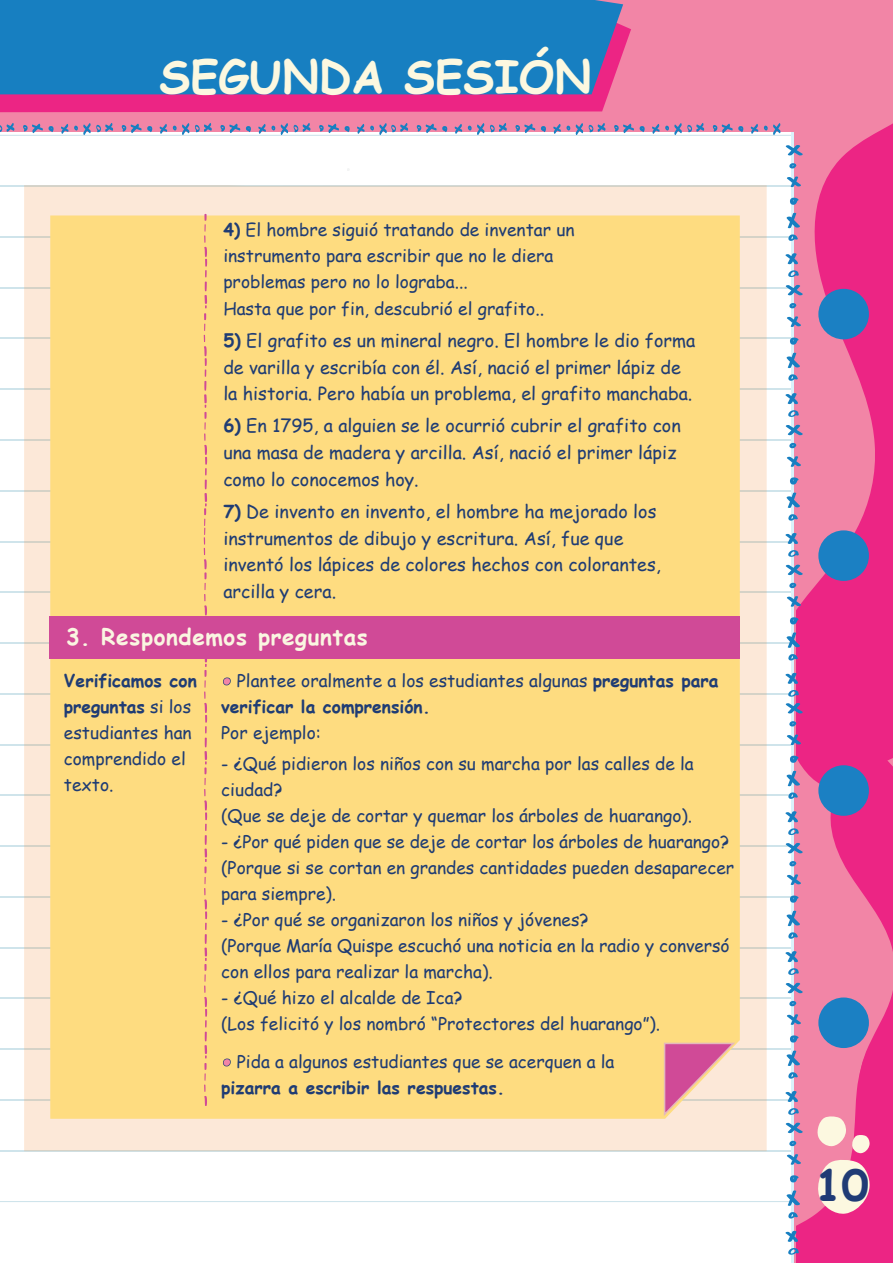
<style>
.page{position:relative;width:893px;height:1263px;background:#fff}
.page>*{position:absolute;margin:0;border:0;box-sizing:border-box;transform-origin:0 0}
.t1{font:700 45px "Comic Sans MS";color:#fcf8e0}
.t2{font:700 42.3px "Comic Sans MS";color:#203b75;scale:1.04 1}
.t3{font:700 22.5px "Comic Sans MS";letter-spacing:.025em;color:#faf6e1}
.t4{font:18px/26.7px "Comic Sans MS";color:#1f3c74}
.t5{font:17.4px/26px "Comic Sans MS";color:#1f3c74}
.t6{font:700 17.4px "Comic Sans MS";color:#1f3c74}
.s1{font-weight:700}
.s2{font-size:18px}
</style>
<div class="page">
<hr style="left:0;top:135px;width:893px;height:1px;background:#0f769e">
<hr style="left:0;top:1201px;width:893px;height:1px;background:#0f769e">
<hr style="left:0;top:1150px;width:893px;height:1px;background:#0f769e">
<hr style="left:0;top:1099px;width:893px;height:1px;background:#0f769e">
<hr style="left:0;top:1049px;width:893px;height:1px;background:#0f769e">
<hr style="left:0;top:998px;width:893px;height:1px;background:#0f769e">
<hr style="left:0;top:947px;width:893px;height:1px;background:#0f769e">
<hr style="left:0;top:896px;width:893px;height:1px;background:#0f769e">
<hr style="left:0;top:845px;width:893px;height:2px;background:#0f769e">
<hr style="left:0;top:795px;width:893px;height:1px;background:#0f769e">
<hr style="left:0;top:744px;width:893px;height:1px;background:#0f769e">
<hr style="left:0;top:693px;width:893px;height:1px;background:#0f769e">
<hr style="left:0;top:642px;width:893px;height:2px;background:#0f769e">
<hr style="left:0;top:592px;width:893px;height:1px;background:#0f769e">
<hr style="left:0;top:541px;width:893px;height:1px;background:#0f769e">
<hr style="left:0;top:490px;width:893px;height:1px;background:#0f769e">
<hr style="left:0;top:439px;width:893px;height:1px;background:#0f769e">
<hr style="left:0;top:389px;width:893px;height:1px;background:#0f769e">
<hr style="left:0;top:338px;width:893px;height:1px;background:#0f769e">
<hr style="left:0;top:287px;width:893px;height:1px;background:#0f769e">
<hr style="left:0;top:236px;width:893px;height:1px;background:#0f769e">
<hr style="left:0;top:186px;width:893px;height:1px;background:#0f769e">
<svg style="left:791px;top:132px;width:6px;height:1131px"></svg>
<div style="left:795px;top:0;width:98px;height:1262px;background:#f285a6"></div>
<div style="left:0;top:0;width:797px;height:132px;background:#f285a6"></div>
<svg style="left:713px;top:124px;width:30px;height:9px"></svg>
<svg style="left:751px;top:124px;width:7px;height:10px"></svg>
<svg style="left:764px;top:123px;width:16px;height:12px"></svg>
<svg style="left:589px;top:123px;width:16px;height:9px"></svg>
<svg style="left:614px;top:124px;width:20px;height:9px"></svg>
<svg style="left:640px;top:126px;width:5px;height:6px"></svg>
<svg style="left:652px;top:123px;width:52px;height:12px"></svg>
<svg style="left:490px;top:123px;width:17px;height:9px"></svg>
<svg style="left:515px;top:124px;width:20px;height:9px"></svg>
<svg style="left:541px;top:126px;width:5px;height:6px"></svg>
<svg style="left:553px;top:124px;width:17px;height:10px"></svg>
<svg style="left:576px;top:123px;width:7px;height:12px"></svg>
<svg style="left:417px;top:124px;width:30px;height:9px"></svg>
<svg style="left:455px;top:124px;width:7px;height:10px"></svg>
<svg style="left:468px;top:123px;width:16px;height:12px"></svg>
<svg style="left:294px;top:123px;width:16px;height:9px"></svg>
<svg style="left:319px;top:124px;width:20px;height:9px"></svg>
<svg style="left:345px;top:126px;width:5px;height:6px"></svg>
<svg style="left:357px;top:123px;width:51px;height:12px"></svg>
<svg style="left:195px;top:123px;width:17px;height:9px"></svg>
<svg style="left:220px;top:124px;width:20px;height:9px"></svg>
<svg style="left:246px;top:126px;width:5px;height:6px"></svg>
<svg style="left:258px;top:124px;width:17px;height:10px"></svg>
<svg style="left:281px;top:123px;width:7px;height:12px"></svg>
<svg style="left:122px;top:124px;width:30px;height:9px"></svg>
<svg style="left:160px;top:124px;width:7px;height:10px"></svg>
<svg style="left:173px;top:123px;width:16px;height:12px"></svg>
<svg style="left:0;top:123px;width:14px;height:9px"></svg>
<svg style="left:23px;top:124px;width:20px;height:9px"></svg>
<svg style="left:49px;top:126px;width:5px;height:6px"></svg>
<svg style="left:61px;top:123px;width:52px;height:12px"></svg>
<svg style="left:796px;top:123px;width:97px;height:611px;fill:#ec2584"></svg>
<svg style="left:788px;top:270px;width:11px;height:7px"></svg>
<svg style="left:785px;top:253px;width:13px;height:11px"></svg>
<svg style="left:788px;top:234px;width:10px;height:7px"></svg>
<svg style="left:786px;top:213px;width:14px;height:15px"></svg>
<svg style="left:790px;top:197px;width:8px;height:8px"></svg>
<svg style="left:787px;top:176px;width:14px;height:11px"></svg>
<svg style="left:789px;top:163px;width:7px;height:6px"></svg>
<svg style="left:786px;top:145px;width:17px;height:10px"></svg>
<svg style="left:788px;top:410px;width:11px;height:7px"></svg>
<svg style="left:785px;top:393px;width:13px;height:11px"></svg>
<svg style="left:788px;top:374px;width:10px;height:7px"></svg>
<svg style="left:786px;top:353px;width:14px;height:15px"></svg>
<svg style="left:790px;top:337px;width:8px;height:8px"></svg>
<svg style="left:787px;top:316px;width:14px;height:11px"></svg>
<svg style="left:789px;top:303px;width:7px;height:5px"></svg>
<svg style="left:786px;top:285px;width:17px;height:10px"></svg>
<svg style="left:788px;top:550px;width:11px;height:7px"></svg>
<svg style="left:785px;top:533px;width:13px;height:11px"></svg>
<svg style="left:788px;top:514px;width:10px;height:7px"></svg>
<svg style="left:786px;top:492px;width:14px;height:16px"></svg>
<svg style="left:790px;top:477px;width:8px;height:8px"></svg>
<svg style="left:787px;top:456px;width:14px;height:11px"></svg>
<svg style="left:789px;top:443px;width:7px;height:5px"></svg>
<svg style="left:786px;top:425px;width:17px;height:10px"></svg>
<svg style="left:788px;top:690px;width:11px;height:7px"></svg>
<svg style="left:785px;top:673px;width:13px;height:11px"></svg>
<svg style="left:788px;top:654px;width:10px;height:6px"></svg>
<svg style="left:786px;top:632px;width:14px;height:16px"></svg>
<svg style="left:790px;top:617px;width:8px;height:7px"></svg>
<svg style="left:787px;top:596px;width:14px;height:11px"></svg>
<svg style="left:789px;top:583px;width:7px;height:5px"></svg>
<svg style="left:786px;top:565px;width:17px;height:10px"></svg>
<svg style="left:789px;top:721px;width:7px;height:6px"></svg>
<svg style="left:786px;top:703px;width:17px;height:10px"></svg>
<div style="left:818px;top:530px;width:51px;height:51px;background:#1b80c3;border-radius:50%"></div>
<div style="left:818px;top:289px;width:51px;height:50px;background:#1b80c3;border-radius:50%"></div>
<svg style="left:0;top:25px;width:631px;height:87px;background:#e82e88"></svg>
<div style="left:0;top:0;width:623px;height:94px;background:#177fc1"></div>
<svg style="left:785px;top:734px;width:108px;height:528px"></svg>
<div style="left:24px;top:185px;width:743px;height:966px;background:#fce8d8"></div>
<div style="left:50px;top:215px;width:690px;height:904px;background:#fedc80"></div>
<svg style="left:662px;top:1042px;width:75px;height:74px;background:#e7a3b4"></svg>
<div style="left:50px;top:616px;width:690px;height:43px;background:#d04a97"></div>
<svg style="left:204px;top:214px;width:3px;height:892px;background:#ea9e89"></svg>
<svg style="left:223px;top:677px;width:8px;height:8px"></svg>
<svg style="left:223px;top:1058px;width:8px;height:8px"></svg>
<h1 class="t1" style="left:159px;top:43px;width:434px">SEGUNDA SESIÓN</h1>
<p class="t5" style="left:223px;top:216px;width:353px"><span class="s1">4)</span> El hombre siguió tratando de inventar un instrumento para escribir que no le diera problemas pero no lo lograba...<br>Hasta que por fin, descubrió el grafito.<span class="s2">.</span></p>
<p class="t4" style="left:223px;top:326px;width:473px"><span class="s1">5)</span> El grafito es un mineral negro. El hombre le dio forma de varilla y escribía con él. Así, nació el primer lápiz de la historia. Pero había un problema, el grafito manchaba.</p>
<p class="t4" style="left:223px;top:412px;width:459px"><span class="s1">6)</span> En 1795, a alguien se le ocurrió cubrir el grafito con una masa de madera y arcilla. Así, nació el primer lápiz como lo conocemos hoy.</p>
<p class="t4" style="left:223px;top:497px;width:439px"><span class="s1">7)</span> De invento en invento, el hombre ha mejorado los instrumentos de dibujo y escritura. Así, fue que inventó los lápices de colores hechos con colorantes, arcilla y cera.</p>
<p class="t3" style="left:66px;top:620px;width:303px">3. Respondemos preguntas</p>
<p class="t5" style="left:64px;top:667px;width:134px"><span class="s1">Verificamos con preguntas</span> si los estudiantes han comprendido el texto.</p>
<p class="t5" style="left:221px;top:667px;width:499px;text-indent:16px">Plantee oralmente a los estudiantes algunas <span class="s1">preguntas para verificar la comprensión.</span></p>
<p class="t5" style="left:221px;top:719px;width:101px">Por ejemplo:</p>
<p class="t5" style="left:221px;top:750px;width:474px">- ¿Qué pidieron los niños con su marcha por las calles de la ciudad?<br>(Que se deje de cortar y quemar los árboles de huarango).</p>
<p class="t5" style="left:221px;top:828px;width:514px">- ¿Por qué piden que se deje de cortar los árboles de huarango? (Porque si se cortan en grandes cantidades pueden desaparecer para siempre).</p>
<p class="t5" style="left:221px;top:906px;width:510px">- ¿Por qué se organizaron los niños y jóvenes?<br>(Porque María Quispe escuchó una noticia en la radio y conversó con ellos para realizar la marcha).</p>
<p class="t5" style="left:221px;top:984px;width:440px">- ¿Qué hizo el alcalde de Ica?<br>(Los felicitó y los nombró “Protectores del huarango”).</p>
<p class="t5" style="left:237px;top:1048px;width:379px">Pida a algunos estudiantes que se acerquen a la</p>
<p class="t6" style="left:221px;top:1075px;width:285px">pizarra a escribir las respuestas.</p>
<h2 class="t2" style="left:815px;top:1154px;width:53px">10</h2>
</div>
